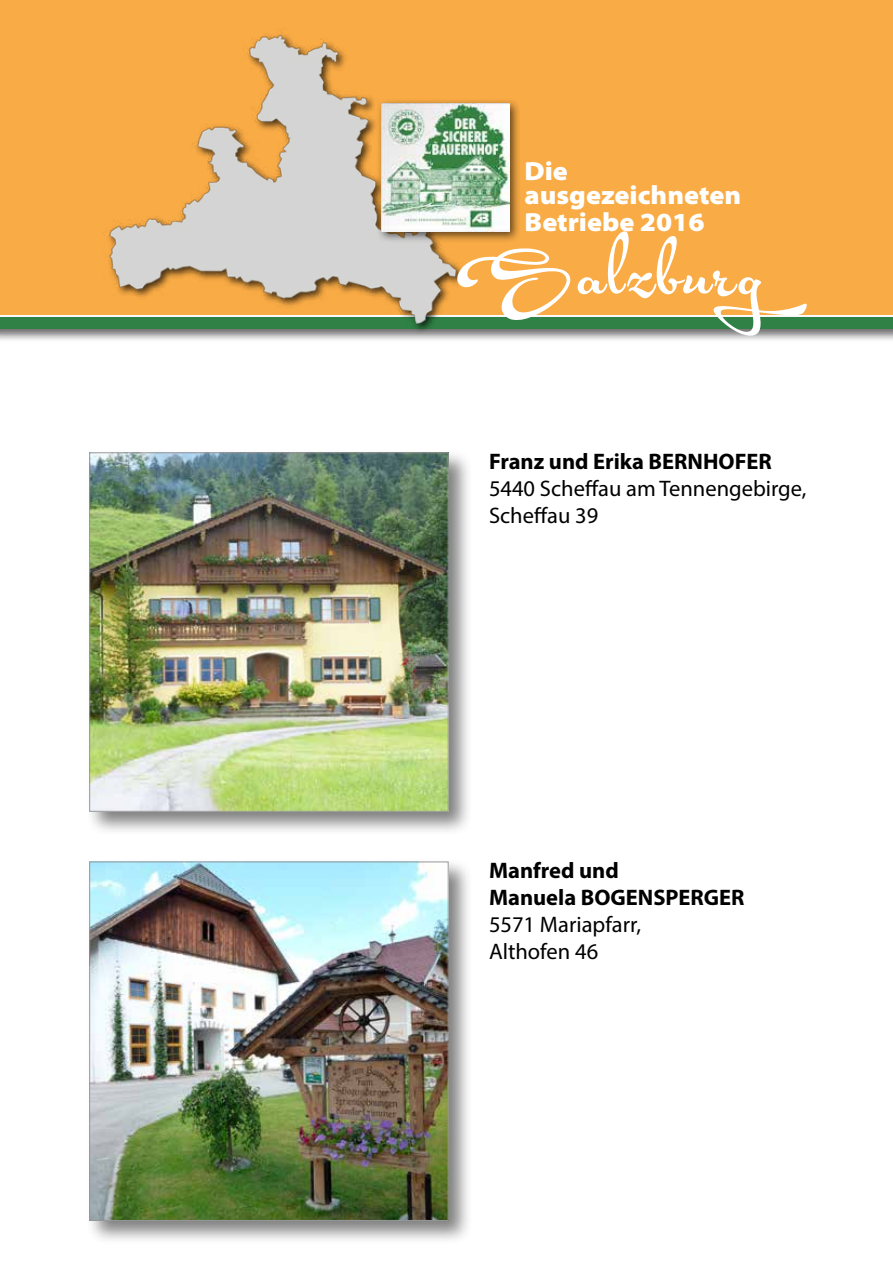
<style>
.page{position:relative;width:893px;height:1263px;background:#fff}
.page>*{position:absolute;margin:0;border:0;box-sizing:border-box;transform-origin:0 0}
.t1{font:105px "Acryle Script Personal Use";letter-spacing:.03em;color:#fff}
.t2{font:900 semi-expanded 26.25px "Myriad Pro";color:#fff}
.t3{font:22.5px "Myriad Pro";color:#000}
.t4{font:700 22.5px "Myriad Pro";color:#000}
</style>
<div class="page">
<div style="left:85px;top:449px;width:388px;height:387px;background:#000;opacity:.5"></div>
<img style="left:91px;top:454px;width:356px;height:356px">
<div style="left:89px;top:452px;width:360px;height:360px;border:1px solid #969798"></div>
<div style="left:0;top:315px;width:893px;height:28px;background:#000;opacity:.6"></div>
<div style="left:0;top:317px;width:893px;height:11px;background:#2f8145"></div>
<div style="left:0;top:0;width:893px;height:315px;background:#f9ab45"></div>
<img style="left:104px;top:32px;width:359px;height:304px">
<div style="left:376px;top:98px;width:145px;height:145px;background:#000;opacity:.6"></div>
<img style="left:382px;top:104px;width:128px;height:128px">
<div style="left:85px;top:858px;width:388px;height:387px;background:#000;opacity:.5"></div>
<img style="left:91px;top:863px;width:356px;height:356px">
<div style="left:89px;top:861px;width:360px;height:360px;border:1px solid #969798"></div>
<p class="t2" style="left:524px;top:156px;width:45px">Die</p>
<p class="t2" style="left:524px;top:180px;width:218px">ausgezeichneten</p>
<p class="t2" style="left:524px;top:207px;width:182px">Betriebe 2016</p>
<p class="t1" style="left:456px;top:218px;width:378px">Salzburg</p>
<p class="t4" style="left:489px;top:447px;width:284px">Franz und Erika BERNHOFER</p>
<p class="t3" style="left:489px;top:475px;width:319px">5440 Scheffau am Tennengebirge,</p>
<p class="t3" style="left:489px;top:502px;width:111px">Scheffau 39</p>
<p class="t4" style="left:489px;top:856px;width:131px">Manfred und</p>
<p class="t4" style="left:489px;top:883px;width:257px">Manuela BOGENSPERGER</p>
<p class="t3" style="left:489px;top:911px;width:154px">5571 Mariapfarr,</p>
<p class="t3" style="left:489px;top:938px;width:111px">Althofen 46</p>
</div>
